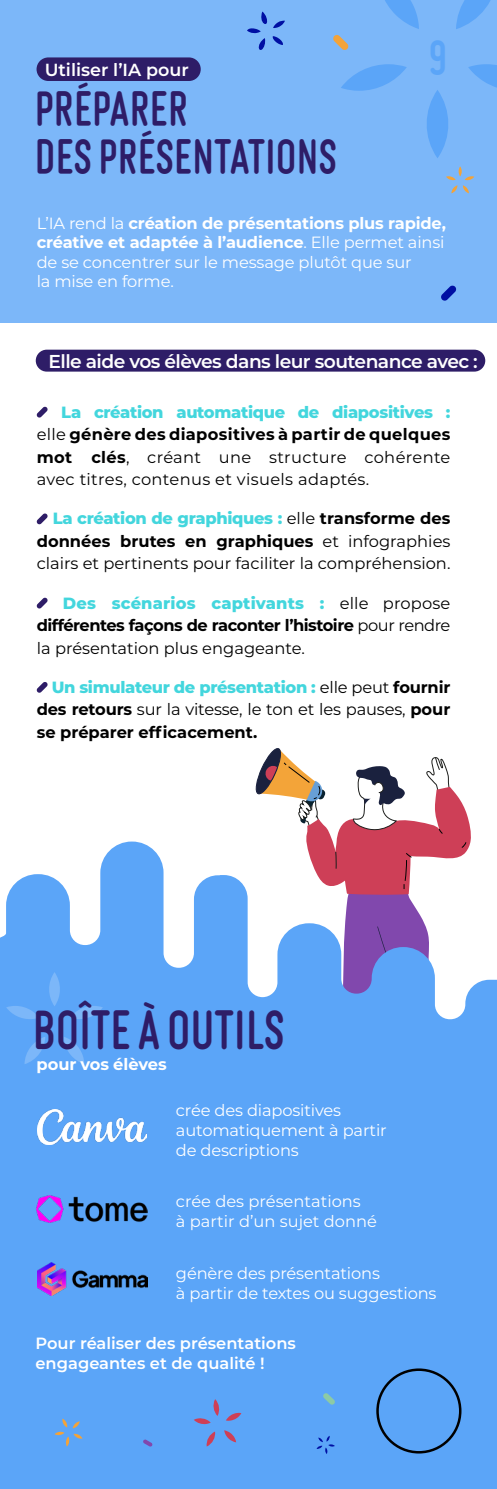
<style>
.page{position:relative;width:497px;height:1489px;background:#fff}
.page>*{position:absolute;margin:0;border:0;box-sizing:border-box;transform-origin:0 0}
.t1{font:900 49px "Leon Cond";color:#2e1d67;scale:.92 1}
.t2{font:900 43.5px/47.5px "Leon Cond";color:#2e1d67;scale:.92 1}
.t3{font:900 43.5px "Leon Cond";color:#5ba5f8;scale:.92 1}
.t4{font:600 18.75px "Montserrat";letter-spacing:-.03em;color:#fff}
.t5{font:600 17.5px "Montserrat";color:#fff}
.t6{font:16.25px/22.5px "Montserrat";color:#000;text-align:justify}
.t7{font:16.25px/20px "Montserrat";letter-spacing:-.01em;color:#fff}
.t8{font:700 16.25px/22.5px "Montserrat";color:#000;text-align:justify}
.t9{font:600 16.25px/19.5px "Montserrat";color:#fff}
.t10{font:700 16.25px "Montserrat";color:#fff}
.s1{font-weight:700}
.s2{font-weight:800;color:#43d6dd}
.s3{font-weight:400}
</style>
<div class="page">
<svg style="left:255px;top:748px;width:216px;height:93px"></svg>
<svg style="left:0;top:841px;width:496px;height:647px;background:#6faaf3"></svg>
<div style="left:36px;top:349px;width:448px;height:22px;background:#2e1d67;border-radius:11px"></div>
<svg style="left:36px;top:406px;width:12px;height:12px"></svg>
<svg style="left:36px;top:513px;width:12px;height:11px"></svg>
<svg style="left:36px;top:597px;width:12px;height:11px"></svg>
<svg style="left:36px;top:682px;width:12px;height:11px"></svg>
<svg style="left:54px;top:1418px;width:28px;height:28px"></svg>
<svg style="left:143px;top:1438px;width:9px;height:8px"></svg>
<svg style="left:322px;top:1392px;width:13px;height:12px"></svg>
<svg style="left:316px;top:1435px;width:18px;height:18px"></svg>
<svg style="left:224px;top:1430px;width:12px;height:12px"></svg>
<svg style="left:206px;top:1431px;width:9px;height:15px"></svg>
<svg style="left:193px;top:1398px;width:48px;height:26px"></svg>
<div style="left:0;top:0;width:496px;height:323px;background:#7cb7f9"></div>
<svg style="left:427px;top:90px;width:21px;height:68px"></svg>
<svg style="left:385px;top:0;width:33px;height:29px"></svg>
<svg style="left:341px;top:64px;width:65px;height:27px"></svg>
<svg style="left:456px;top:0;width:35px;height:29px"></svg>
<svg style="left:468px;top:64px;width:28px;height:23px"></svg>
<svg style="left:47px;top:972px;width:15px;height:34px"></svg>
<svg style="left:64px;top:1036px;width:20px;height:28px"></svg>
<svg style="left:70px;top:1005px;width:33px;height:14px"></svg>
<svg style="left:24px;top:1036px;width:21px;height:28px"></svg>
<svg style="left:6px;top:1005px;width:33px;height:14px"></svg>
<svg style="left:247px;top:12px;width:37px;height:38px"></svg>
<svg style="left:446px;top:166px;width:27px;height:27px"></svg>
<svg style="left:333px;top:35px;width:15px;height:15px"></svg>
<svg style="left:441px;top:285px;width:15px;height:16px"></svg>
<div style="left:36px;top:57px;width:164px;height:24px;background:#2e1d67;border-radius:12px"></div>
<img style="left:37px;top:1109px;width:110px;height:35px">
<img style="left:35px;top:1187px;width:112px;height:40px">
<img style="left:37px;top:1262px;width:110px;height:33px">
<div style="left:376px;top:1368px;width:85px;height:85px;border:2px solid #000;border-radius:50%"></div>
<p class="t5" style="left:45px;top:57px;width:145px">Utiliser l’IA pour</p>
<h2 class="t2" style="left:34px;top:85px;width:330px">PRÉPARER<br>DES PRÉSENTATI ONS</h2>
<h2 class="t3" style="left:429px;top:30px;width:21px">9</h2>
<p class="t7" style="left:37px;top:213px;width:410px">L’IA rend la <span class="s1">création de présentations plus rapide, créative et adaptée à l’audience</span>. Elle permet ainsi de se concentrer sur le message plutôt que sur<br>la mise en forme.</p>
<p class="t4" style="left:48px;top:348px;width:430px">Elle aide vos élèves dans leur soutenance avec :</p>
<p class="t6" style="left:37px;top:400px;width:414px;text-indent:24px"><span class="s2">La création automatique de diapositives : </span>elle <span class="s1">génère des diapositives à partir de quelques mot clés</span>, créant une structure cohérente avec titres, contenus et visuels adaptés.</p>
<p class="t6" style="left:37px;top:506px;width:414px;text-indent:16px"><span class="s2">La création de graphiques :</span> elle <span class="s1">transforme des données brutes en graphiques</span> et infographies clairs et pertinents pour faciliter la compréhension.</p>
<p class="t6" style="left:37px;top:591px;width:414px;text-indent:26px"><span class="s2">Des scénarios captivants :</span> elle propose <span class="s1">différentes façons de raconter l’histoire</span> pour rendre la présentation plus engageante.</p>
<p class="t8" style="left:37px;top:675px;width:414px;text-indent:15px"><span class="s2">Un simulateur de présentation :</span> <span class="s3">elle peut</span> fournir des retours <span class="s3">sur la vitesse, le ton et les pauses,</span> pour se préparer efficacement.</p>
<h1 class="t1" style="left:33px;top:999px;width:275px">BOÎTE À OUTILS</h1>
<p class="t10" style="left:36px;top:1052px;width:132px">pour vos élèves</p>
<p class="t7" style="left:176px;top:1099px;width:212px">crée des diapositives automatiquement à partir de descriptions</p>
<p class="t7" style="left:176px;top:1190px;width:202px">crée des présentations<br>à partir d’un sujet donné</p>
<p class="t7" style="left:176px;top:1262px;width:262px">génère des présentations<br>à partir de textes ou suggestions</p>
<p class="t9" style="left:35px;top:1332px;width:261px">Pour réaliser des présentations engageantes et de qualité !</p>
</div>
